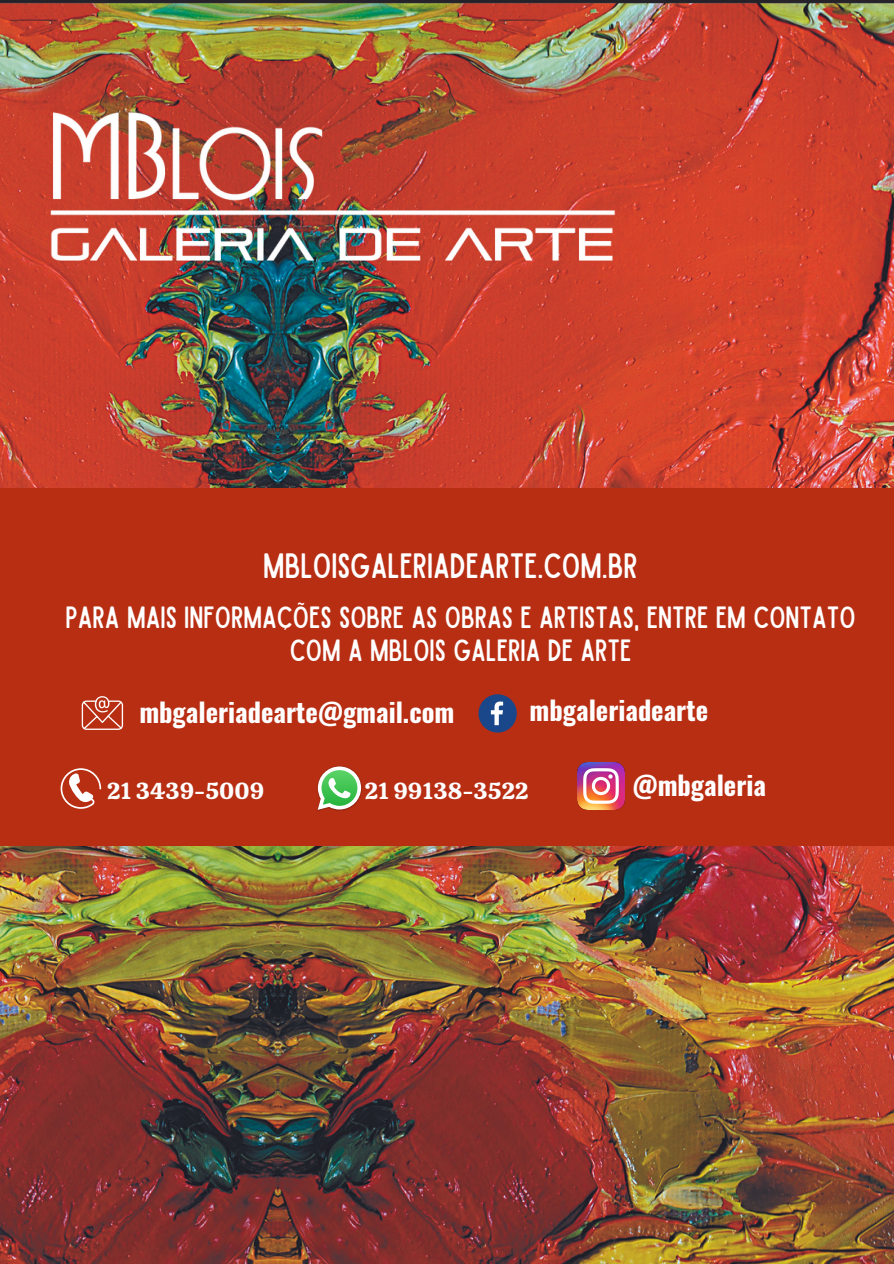
<style>
.page{position:relative;width:894px;height:1264px;background:#fff}
.page>*{position:absolute;margin:0;border:0;box-sizing:border-box;transform-origin:0 0}
.t1{font:28.35px "Sailors Condensed";color:#fff}
.t2{font:700 26.4px "Oswald";color:#fff}
.t3{font:24.75px/33.8px "Sailors Condensed";color:#fff;text-align:center}
.t4{font:22.95px "Calistoga";color:#fff}
</style>
<div class="page">
<img style="left:0;top:0;width:893px;height:1263px">
<div style="left:0;top:488px;width:893px;height:357px;background:#b82e13"></div>
<img style="left:577px;top:762px;width:47px;height:47px">
<svg style="left:82px;top:696px;width:41px;height:34px"></svg>
<svg style="left:478px;top:694px;width:38px;height:38px"></svg>
<img style="left:317px;top:783px;width:45px;height:28px">
<svg style="left:317px;top:766px;width:44px;height:43px"></svg>
<svg style="left:61px;top:768px;width:40px;height:40px"></svg>
<img style="left:0;top:65px;width:662px;height:246px">
<p class="t1" style="left:263px;top:553px;width:376px">MBLOISGALERIADEARTE.COM.BR</p>
<p class="t3" style="left:65px;top:601px;width:791px">PARA MAIS INFORMAÇÕES SOBRE AS OBRAS E ARTISTAS, ENTRE EM CONTATO<br>COM A MBLOIS GALERIA DE ARTE</p>
<p class="t2" style="left:139px;top:691px;width:316px">mbgaleriadearte@gmail.com</p>
<p class="t2" style="left:529px;top:689px;width:180px">mbgaleriadearte</p>
<p class="t4" style="left:107px;top:775px;width:158px">21 3439-5009</p>
<p class="t4" style="left:364px;top:776px;width:165px">21 99138-3522</p>
<p class="t2" style="left:632px;top:764px;width:135px">@mbgaleria</p>
</div>
